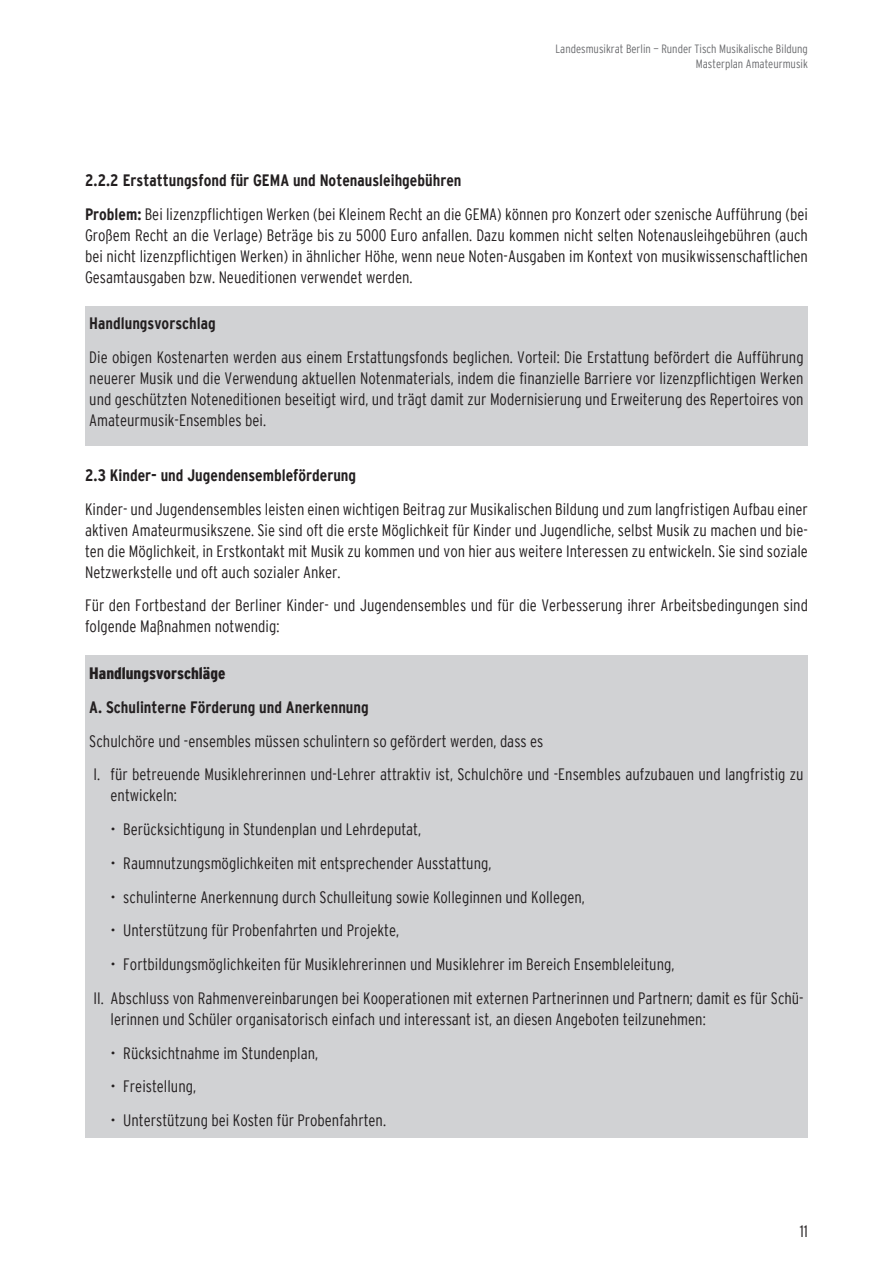
<style>
.page{position:relative;width:893px;height:1263px;background:#fff}
.page>*{position:absolute;margin:0;border:0;box-sizing:border-box;transform-origin:0 0}
.t1{font:300 condensed 16.5px/21px "Interstate";color:#231f20}
.t2{font:700 condensed 16.5px "Interstate";color:#231f20}
.t3{font:900 condensed 16.5px "Interstate";color:#231f20}
.t4{font:300 condensed 12px/14.4px "Interstate";color:#6c6d70;text-align:right}
.s1{font-weight:700}
</style>
<div class="page">
<div style="left:85px;top:306px;width:723px;height:43px;background:#d1d2d4"></div>
<div style="left:85px;top:339px;width:723px;height:107px;background:#d1d2d4"></div>
<div style="left:85px;top:655px;width:723px;height:44px;background:#d1d2d4"></div>
<div style="left:85px;top:689px;width:723px;height:44px;background:#d1d2d4"></div>
<div style="left:85px;top:723px;width:723px;height:44px;background:#d1d2d4"></div>
<div style="left:85px;top:757px;width:723px;height:56px;background:#d1d2d4"></div>
<div style="left:85px;top:811px;width:723px;height:36px;background:#d1d2d4"></div>
<div style="left:85px;top:845px;width:723px;height:35px;background:#d1d2d4"></div>
<div style="left:85px;top:879px;width:723px;height:35px;background:#d1d2d4"></div>
<div style="left:85px;top:913px;width:723px;height:35px;background:#d1d2d4"></div>
<div style="left:85px;top:946px;width:723px;height:36px;background:#d1d2d4"></div>
<div style="left:85px;top:980px;width:723px;height:56px;background:#d1d2d4"></div>
<div style="left:85px;top:1035px;width:723px;height:35px;background:#d1d2d4"></div>
<div style="left:85px;top:1069px;width:723px;height:35px;background:#d1d2d4"></div>
<div style="left:85px;top:1102px;width:723px;height:36px;background:#d1d2d4"></div>
<p class="t4" style="left:555px;top:42px;width:254px">Landesmusikrat Berlin — Runder Tisch Musikalische Bildung<br>Masterplan Amateurmusik</p>
<p class="t1" style="left:85px;top:163px;width:724px;line-height:33.8px"><span class="s1">2.2.2 Erstattungsfond für GEMA und Notenausleihgebühren<br>Problem:</span> Bei lizenzpflichtigen Werken (bei Kleinem Recht an die GEMA) können pro Konzert oder szenische Aufführung (bei</p>
<p class="t1" style="left:85px;top:224px;width:724px;text-align:justify">Großem Recht an die Verlage) Beträge bis zu 5000 Euro anfallen. Dazu kommen nicht selten Notenausleihgebühren (auch bei nicht lizenzpflichtigen Werken) in ähnlicher Höhe, wenn neue Noten-Ausgaben im Kontext von musikwissenschaftlichen Gesamtausgaben bzw. Neueditionen verwendet werden.</p>
<p class="t2" style="left:89px;top:314px;width:128px">Handlungsvorschlag</p>
<p class="t1" style="left:89px;top:346px;width:716px;text-align:justify">Die obigen Kostenarten werden aus einem Erstattungsfonds beglichen. Vorteil: Die Erstattung befördert die Aufführung neuerer Musik und die Verwendung aktuellen Notenmaterials, indem die finanzielle Barriere vor lizenzpflichtigen Werken und geschützten Noteneditionen beseitigt wird, und trägt damit zur Modernisierung und Erweiterung des Repertoires von Amateurmusik-Ensembles bei.</p>
<p class="t2" style="left:85px;top:466px;width:273px">2.3 Kinder- und Jugendensembleförderung</p>
<p class="t1" style="left:85px;top:498px;width:724px;text-align:justify">Kinder- und Jugendensembles leisten einen wichtigen Beitrag zur Musikalischen Bildung und zum langfristigen Aufbau einer aktiven Amateurmusikszene. Sie sind oft die erste Möglichkeit für Kinder und Jugendliche, selbst Musik zu machen und bie&shy;ten die Möglichkeit, in Erstkontakt mit Musik zu kommen und von hier aus weitere Interessen zu entwickeln. Sie sind soziale Netzwerkstelle und oft auch sozialer Anker.</p>
<p class="t1" style="left:85px;top:595px;width:724px">Für den Fortbestand der Berliner Kinder- und Jugendensembles und für die Verbesserung ihrer Arbeitsbedingungen sind folgende Maßnahmen notwendig:</p>
<p class="t3" style="left:89px;top:664px;width:138px">Handlungsvorschläge</p>
<p class="t2" style="left:89px;top:698px;width:281px">A. Schulinterne Förderung und Anerkennung</p>
<p class="t1" style="left:89px;top:724px;width:716px;line-height:33.8px">Schulchöre und -ensembles müssen schulintern so gefördert werden, dass es<br>I. für betreuende Musiklehrerinnen und-Lehrer attraktiv ist, Schulchöre und -Ensembles aufzubauen und langfristig zu</p>
<p class="t1" style="left:111px;top:785px;width:68px">entwickeln:</p>
<p class="t1" style="left:111px;top:819px;width:312px">• Berücksichtigung in Stundenplan und Lehrdeputat,</p>
<p class="t1" style="left:111px;top:852px;width:382px">• Raumnutzungsmöglichkeiten mit entsprechender Ausstattung,</p>
<p class="t1" style="left:111px;top:886px;width:476px">• schulinterne Anerkennung durch Schulleitung sowie Kolleginnen und Kollegen,</p>
<p class="t1" style="left:111px;top:920px;width:290px">• Unterstützung für Probenfahrten und Projekte,</p>
<p class="t1" style="left:94px;top:947px;width:712px;line-height:33.8px;text-indent:17px">• Fortbildungsmöglichkeiten für Musiklehrerinnen und Musiklehrer im Bereich Ensembleleitung,<br>II. Abschluss von Rahmenvereinbarungen bei Kooperationen mit externen Partnerinnen und Partnern; damit es für Schü-</p>
<p class="t1" style="left:111px;top:1008px;width:597px">lerinnen und Schüler organisatorisch einfach und interessant ist, an diesen Angeboten teilzunehmen:</p>
<p class="t1" style="left:111px;top:1042px;width:209px">• Rücksichtnahme im Stundenplan,</p>
<p class="t1" style="left:111px;top:1076px;width:87px">• Freistellung,</p>
<p class="t1" style="left:111px;top:1110px;width:276px">• Unterstützung bei Kosten für Probenfahrten.</p>
<p class="t1" style="left:800px;top:1220px;width:10px">11</p>
</div>
